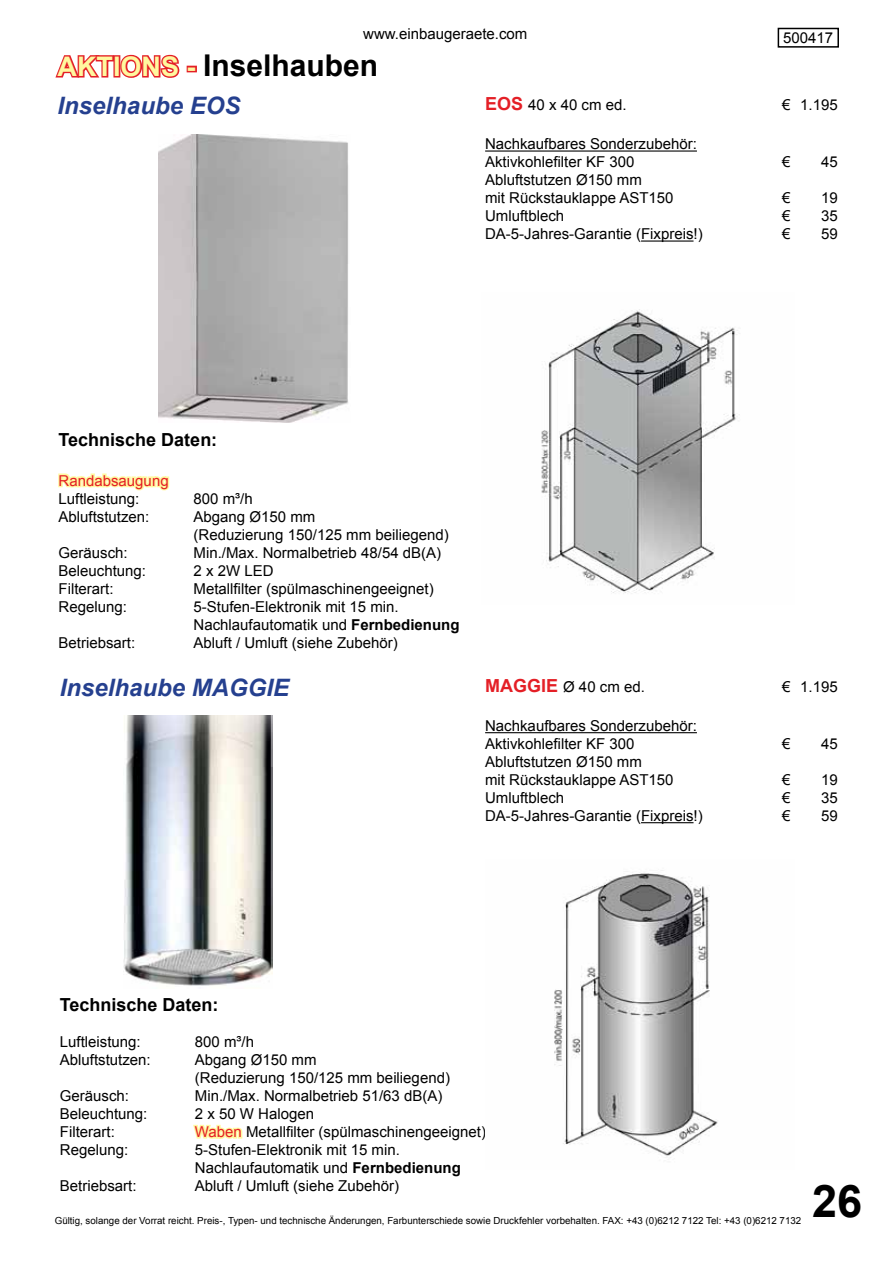
<style>
.page{position:relative;width:893px;height:1263px;background:#fff}
.page>*{position:absolute;margin:0;border:0;box-sizing:border-box;transform-origin:0 0}
.t1{font:700 45px "Arial";color:#000}
.t2{font:700 30px "Arial";color:#000}
.t3{font:italic 700 24px "Arial";color:#25408f}
.t4{font:700 18px "Arial";color:#000}
.t5{font:15px/18px "Arial";color:#000}
.t6{font:15px "Arial";color:#e41f26}
.t7{font:9.75px "Arial";color:#000}
.s1{font-size:27px;color:#fff89f}
.s2{font-weight:700;font-size:18px;color:#e41f26}
.s3{font-weight:700}
.s4{color:#e41f26}
</style>
<div class="page">
<div style="left:778px;top:28px;width:61px;height:20px;border:2px solid #000"></div>
<hr style="left:485px;top:150px;width:212px;height:2px;background:#000">
<hr style="left:641px;top:240px;width:52px;height:2px;background:#000">
<img style="left:158px;top:135px;width:191px;height:288px">
<svg style="left:58px;top:473px;width:112px;height:18px"></svg>
<img style="left:541px;top:309px;width:199px;height:284px">
<svg style="left:55px;top:54px;width:125px;height:24px"></svg>
<div style="left:187px;top:66px;width:10px;height:6px;border:3px solid #e41f26"></div>
<img style="left:123px;top:716px;width:150px;height:270px">
<svg style="left:193px;top:1124px;width:50px;height:15px"></svg>
<img style="left:554px;top:870px;width:164px;height:286px">
<hr style="left:485px;top:732px;width:212px;height:1px;background:#000">
<hr style="left:641px;top:822px;width:52px;height:1px;background:#000">
<p class="t5" style="left:363px;top:25px;width:166px">www.einbaugeraete.com</p>
<p class="t5" style="left:783px;top:29px;width:52px">500417</p>
<h2 class="t2" style="left:58px;top:45px;width:322px"><span class="s1">AKTIONS -</span> Inselhauben</h2>
<h3 class="t3" style="left:58px;top:90px;width:184px">Inselhaube EOS</h3>
<p class="t5" style="left:485px;top:96px;width:143px"><span class="s2">EOS</span> 40 x 40 cm ed.</p>
<p class="t5" style="left:782px;top:96px;width:57px">€ 1.195</p>
<p class="t5" style="left:485px;top:135px;width:213px">Nachkaufbares Sonderzubehör:<br>Aktivkohlefilter KF 300</p>
<p class="t5" style="left:782px;top:153px;width:10px">€</p>
<p class="t5" style="left:821px;top:153px;width:18px">45</p>
<p class="t5" style="left:485px;top:171px;width:190px">Abluftstutzen Ø150 mm<br>mit Rückstauklappe AST150</p>
<p class="t5" style="left:782px;top:189px;width:10px">€</p>
<p class="t5" style="left:821px;top:189px;width:18px">19</p>
<p class="t5" style="left:485px;top:207px;width:81px">Umluftblech</p>
<p class="t5" style="left:782px;top:207px;width:10px">€</p>
<p class="t5" style="left:821px;top:207px;width:18px">35</p>
<p class="t5" style="left:485px;top:225px;width:219px">DA-5-Jahres-Garantie (Fixpreis!)</p>
<p class="t5" style="left:782px;top:225px;width:10px">€</p>
<p class="t5" style="left:821px;top:225px;width:18px">59</p>
<p class="t4" style="left:59px;top:428px;width:160px">Technische Daten:</p>
<p class="t6" style="left:59px;top:471px;width:112px">Randabsaugung</p>
<p class="t5" style="left:59px;top:490px;width:82px">Luftleistung:</p>
<p class="t5" style="left:194px;top:490px;width:61px">800 m³/h</p>
<p class="t5" style="left:59px;top:508px;width:92px">Abluftstutzen:</p>
<p class="t5" style="left:194px;top:508px;width:257px">Abgang Ø150 mm<br>(Reduzierung 150/125 mm beiliegend)</p>
<p class="t5" style="left:59px;top:544px;width:71px">Geräusch:</p>
<p class="t5" style="left:194px;top:544px;width:249px">Min./Max. Normalbetrieb 48/54 dB(A)</p>
<p class="t5" style="left:59px;top:562px;width:89px">Beleuchtung:</p>
<p class="t5" style="left:194px;top:562px;width:82px">2 x 2W LED</p>
<p class="t5" style="left:59px;top:580px;width:57px">Filterart:</p>
<p class="t5" style="left:194px;top:580px;width:242px">Metallfilter (spülmaschinengeeignet)</p>
<p class="t5" style="left:59px;top:598px;width:70px">Regelung:</p>
<p class="t5" style="left:194px;top:598px;width:267px">5-Stufen-Elektronik mit 15 min.<br>Nachlaufautomatik und <span class="s3">Fernbedienung</span></p>
<p class="t5" style="left:59px;top:634px;width:78px">Betriebsart:</p>
<p class="t5" style="left:194px;top:634px;width:206px">Abluft / Umluft (siehe Zubehör)</p>
<h3 class="t3" style="left:60px;top:671px;width:231px">Inselhaube MAGGIE</h3>
<p class="t5" style="left:485px;top:677px;width:161px"><span class="s2">MAGGIE</span> Ø 40 cm ed.</p>
<p class="t5" style="left:782px;top:677px;width:57px">€ 1.195</p>
<p class="t5" style="left:485px;top:717px;width:213px">Nachkaufbares Sonderzubehör:<br>Aktivkohlefilter KF 300</p>
<p class="t5" style="left:782px;top:735px;width:10px">€</p>
<p class="t5" style="left:821px;top:735px;width:18px">45</p>
<p class="t5" style="left:485px;top:753px;width:190px">Abluftstutzen Ø150 mm<br>mit Rückstauklappe AST150</p>
<p class="t5" style="left:782px;top:771px;width:10px">€</p>
<p class="t5" style="left:821px;top:771px;width:18px">19</p>
<p class="t5" style="left:485px;top:789px;width:81px">Umluftblech</p>
<p class="t5" style="left:782px;top:789px;width:10px">€</p>
<p class="t5" style="left:821px;top:789px;width:18px">35</p>
<p class="t5" style="left:485px;top:807px;width:219px">DA-5-Jahres-Garantie (Fixpreis!)</p>
<p class="t5" style="left:782px;top:807px;width:10px">€</p>
<p class="t5" style="left:821px;top:807px;width:18px">59</p>
<p class="t4" style="left:60px;top:993px;width:160px">Technische Daten:</p>
<p class="t5" style="left:60px;top:1033px;width:82px">Luftleistung:</p>
<p class="t5" style="left:195px;top:1033px;width:61px">800 m³/h</p>
<p class="t5" style="left:60px;top:1051px;width:92px">Abluftstutzen:</p>
<p class="t5" style="left:195px;top:1051px;width:257px">Abgang Ø150 mm<br>(Reduzierung 150/125 mm beiliegend)</p>
<p class="t5" style="left:60px;top:1087px;width:71px">Geräusch:</p>
<p class="t5" style="left:195px;top:1087px;width:249px">Min./Max. Normalbetrieb 51/63 dB(A)</p>
<p class="t5" style="left:60px;top:1105px;width:89px">Beleuchtung:</p>
<p class="t5" style="left:195px;top:1105px;width:121px">2 x 50 W Halogen</p>
<p class="t5" style="left:60px;top:1123px;width:57px">Filterart:</p>
<p class="t5" style="left:195px;top:1123px;width:293px"><span class="s4">Waben</span> Metallfilter (spülmaschinengeeignet)</p>
<p class="t5" style="left:60px;top:1141px;width:70px">Regelung:</p>
<p class="t5" style="left:195px;top:1141px;width:267px">5-Stufen-Elektronik mit 15 min.<br>Nachlaufautomatik und <span class="s3">Fernbedienung</span></p>
<p class="t5" style="left:60px;top:1177px;width:78px">Betriebsart:</p>
<p class="t5" style="left:195px;top:1177px;width:206px">Abluft / Umluft (siehe Zubehör)</p>
<p class="t7" style="left:55px;top:1214px;width:748px">Gültig, solange der Vorrat reicht. Preis-, Typen- und technische Änderungen, Farbunterschiede sowie Druckfehler vorbehalten. FAX: +43 (0)6212 7122 Tel: +43 (0)6212 7132</p>
<h1 class="t1" style="left:812px;top:1171px;width:52px">26</h1>
</div>
